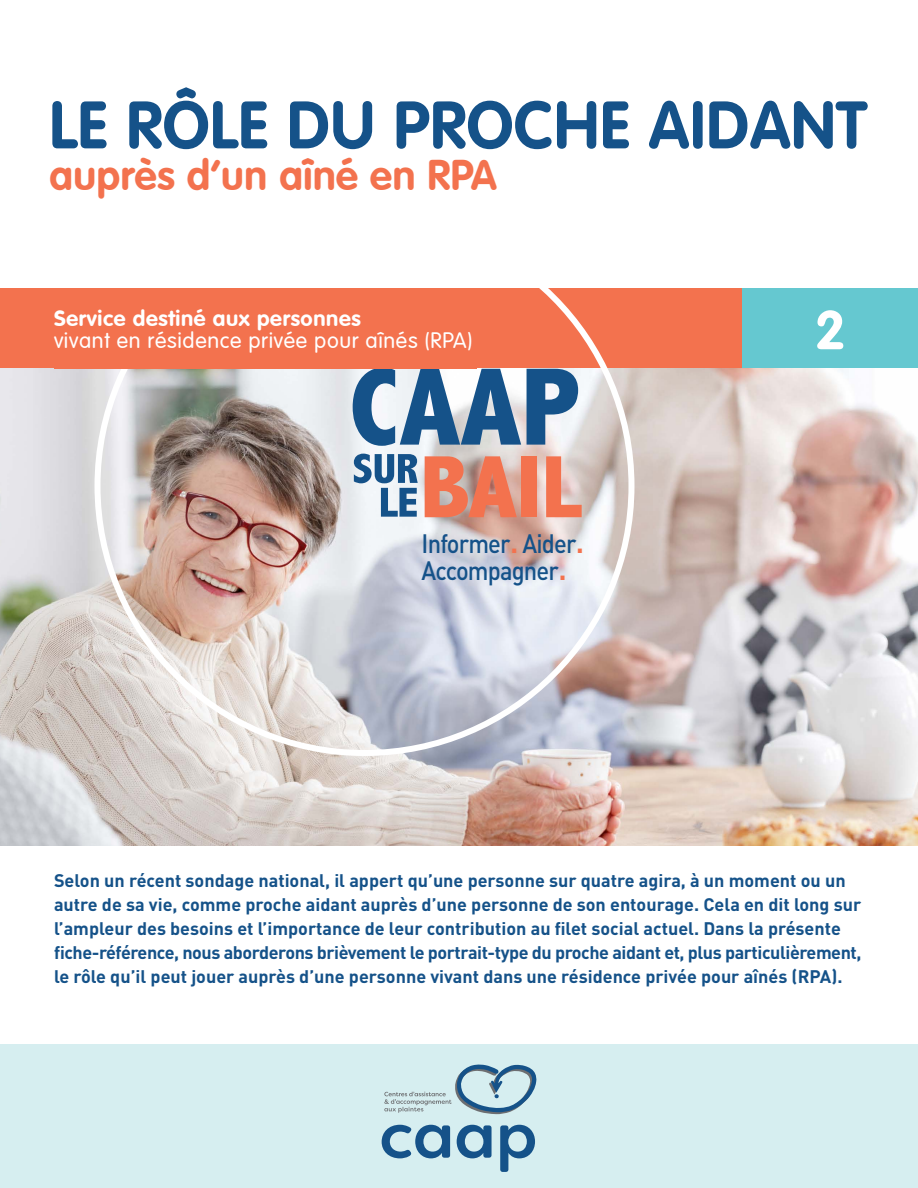
<style>
.page{position:relative;width:918px;height:1188px;background:#fff}
.page>*{position:absolute;margin:0;border:0;box-sizing:border-box;transform-origin:0 0}
.t1{font:700 66px "VAG Rounded";letter-spacing:.015em;color:#155289}
.t2{font:700 54px "VAG Rounded";color:#fff}
.t3{font:700 42px "VAG Rounded";letter-spacing:.015em;color:#f3724e}
.t4{font:500 26.25px/27.3px "DINOT";letter-spacing:-.035em;color:#155289;scale:.9 1}
.t5{font:300 21.9px "VAG Rounded";letter-spacing:.03em;color:#fff}
.t6{font:700 21.9px "VAG Rounded";letter-spacing:.03em;color:#fff}
.t7{font:700 18px/24px "DINOT";color:#155289}
.s1{font-size:36px;color:#f3724e}
</style>
<div class="page">
<div style="left:0;top:288px;width:918px;height:81px;background:#f3724e"></div>
<div style="left:742px;top:288px;width:176px;height:81px;background:#65c8d0"></div>
<div style="left:0;top:1044px;width:918px;height:144px;background:#d6eef0"></div>
<img style="left:0;top:369px;width:918px;height:477px">
<svg style="left:353px;top:368px;width:168px;height:78px"></svg>
<svg style="left:527px;top:369px;width:51px;height:76px"></svg>
<svg style="left:354px;top:454px;width:64px;height:63px"></svg>
<svg style="left:425px;top:456px;width:92px;height:61px;background:#e2856b"></svg>
<div style="left:522px;top:456px;width:15px;height:61px;background:#f3724e"></div>
<svg style="left:546px;top:456px;width:36px;height:61px;background:#e99d89"></svg>
<div style="left:54px;top:288px;width:423px;height:81px;background:#f3724e"></div>
<svg style="left:382px;top:1125px;width:68px;height:33px"></svg>
<svg style="left:457px;top:1125px;width:35px;height:33px"></svg>
<svg style="left:500px;top:1125px;width:35px;height:47px"></svg>
<svg style="left:384px;top:1064px;width:153px;height:50px"></svg>
<h1 class="t1" style="left:50px;top:86px;width:819px">LE RÔLE DU PROCHE AIDANT</h1>
<h3 class="t3" style="left:50px;top:151px;width:449px">auprès d’un aîné en RPA</h3>
<p class="t6" style="left:54px;top:305px;width:308px">Service destiné aux personnes</p>
<p class="t5" style="left:54px;top:328px;width:420px">vivant en résidence privée pour aînés (RPA)</p>
<h3 class="t4" style="left:422px;top:529px;width:183px">Informer<span class="s1">.</span> Aider<span class="s1">.<br></span>Accompagner<span class="s1">.</span></h3>
<h2 class="t2" style="left:815px;top:299px;width:32px">2</h2>
<p class="t7" style="left:54px;top:868px;width:809px">Selon un récent sondage national, il appert qu’une personne sur quatre agira, à un moment ou un autre de sa vie, comme proche aidant auprès d’une personne de son entourage. Cela en dit long sur l’ampleur des besoins et l’importance de leur contribution au filet social actuel. Dans la présente fiche-référence, nous aborderons brièvement le portrait-type du proche aidant et, plus particulièrement, le rôle qu’il peut jouer auprès d’une personne vivant dans une résidence privée pour aînés (RPA).</p>
</div>
